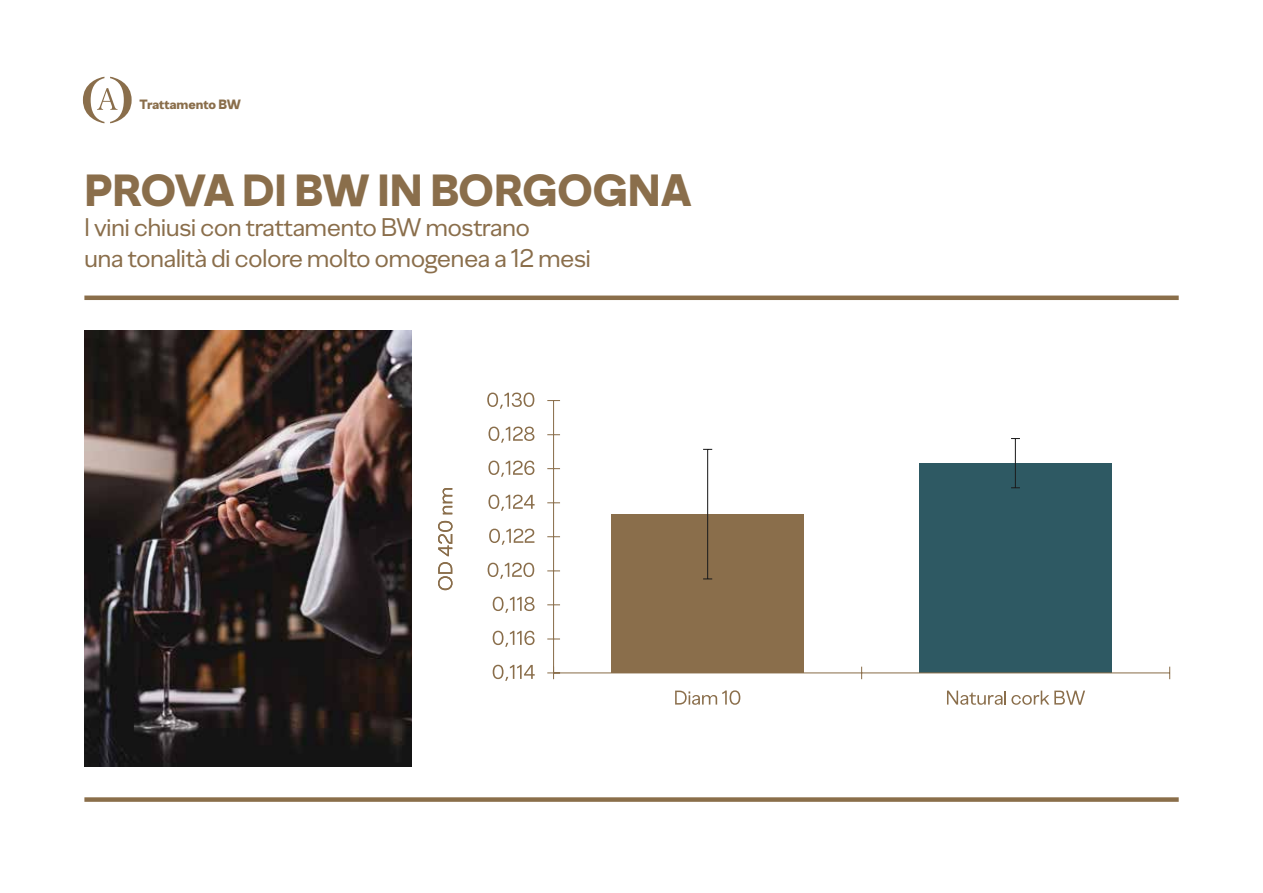
<style>
.page{position:relative;width:1263px;height:893px;background:#fff}
.page>*{position:absolute;margin:0;border:0;box-sizing:border-box;transform-origin:0 0}
.t1{font:900 45px "Amorim Sans";color:#8a6e4b}
.t2{font:25.5px/30.6px "Amorim Sans";color:#8a6e4b}
.t3{font:900 13.5px "Amorim Sans";letter-spacing:-.01em;color:#8a6e4b}
</style>
<div class="page">
<svg style="left:83px;top:77px;width:49px;height:46px"></svg>
<hr style="left:84px;top:296px;width:1095px;height:4px;background:#8a6e4a">
<div style="left:84px;top:797px;width:1095px;height:5px;background:#8a6e4a"></div>
<img style="left:84px;top:331px;width:328px;height:436px">
<div style="left:611px;top:514px;width:193px;height:159px;background:#8a6e4b"></div>
<div style="left:919px;top:463px;width:193px;height:210px;background:#2e5963"></div>
<hr style="left:707px;top:514px;width:1px;height:65px;background:#1c1c1c">
<hr style="left:707px;top:449px;width:1px;height:65px;background:#1c1c1c">
<svg style="left:1011px;top:438px;width:9px;height:50px"></svg>
<hr style="left:553px;top:672px;width:617px;height:1px;background:#8a6e4b">
<svg style="left:547px;top:667px;width:13px;height:12px"></svg>
<svg style="left:547px;top:638px;width:13px;height:1px"></svg>
<svg style="left:547px;top:604px;width:13px;height:1px"></svg>
<svg style="left:547px;top:570px;width:13px;height:1px"></svg>
<svg style="left:547px;top:536px;width:13px;height:1px"></svg>
<svg style="left:547px;top:502px;width:13px;height:1px"></svg>
<svg style="left:547px;top:468px;width:13px;height:1px"></svg>
<svg style="left:547px;top:434px;width:13px;height:1px"></svg>
<svg style="left:547px;top:400px;width:13px;height:1px"></svg>
<hr style="left:553px;top:401px;width:1px;height:272px;background:#8a6e4b">
<svg style="left:493px;top:665px;width:42px;height:16px"></svg>
<svg style="left:493px;top:631px;width:42px;height:16px"></svg>
<svg style="left:493px;top:597px;width:42px;height:16px"></svg>
<svg style="left:488px;top:563px;width:46px;height:16px"></svg>
<svg style="left:489px;top:529px;width:45px;height:16px"></svg>
<svg style="left:488px;top:495px;width:47px;height:16px"></svg>
<svg style="left:488px;top:461px;width:46px;height:16px"></svg>
<svg style="left:488px;top:427px;width:46px;height:16px"></svg>
<svg style="left:487px;top:393px;width:47px;height:16px"></svg>
<svg style="left:675px;top:690px;width:65px;height:15px"></svg>
<svg style="left:947px;top:691px;width:138px;height:14px"></svg>
<svg style="left:438px;top:562px;width:14px;height:28px"></svg>
<svg style="left:438px;top:521px;width:14px;height:35px"></svg>
<svg style="left:443px;top:488px;width:9px;height:26px"></svg>
<p class="t3" style="left:140px;top:96px;width:103px">Trattamento BW</p>
<h1 class="t1" style="left:84px;top:162px;width:609px">PROVA DI BW IN BORGOGNA</h1>
<p class="t2" style="left:84px;top:212px;width:508px">I vini chiusi con trattamento BW mostrano<br>una tonalità di colore molto omogenea a 12 mesi</p>
</div>
